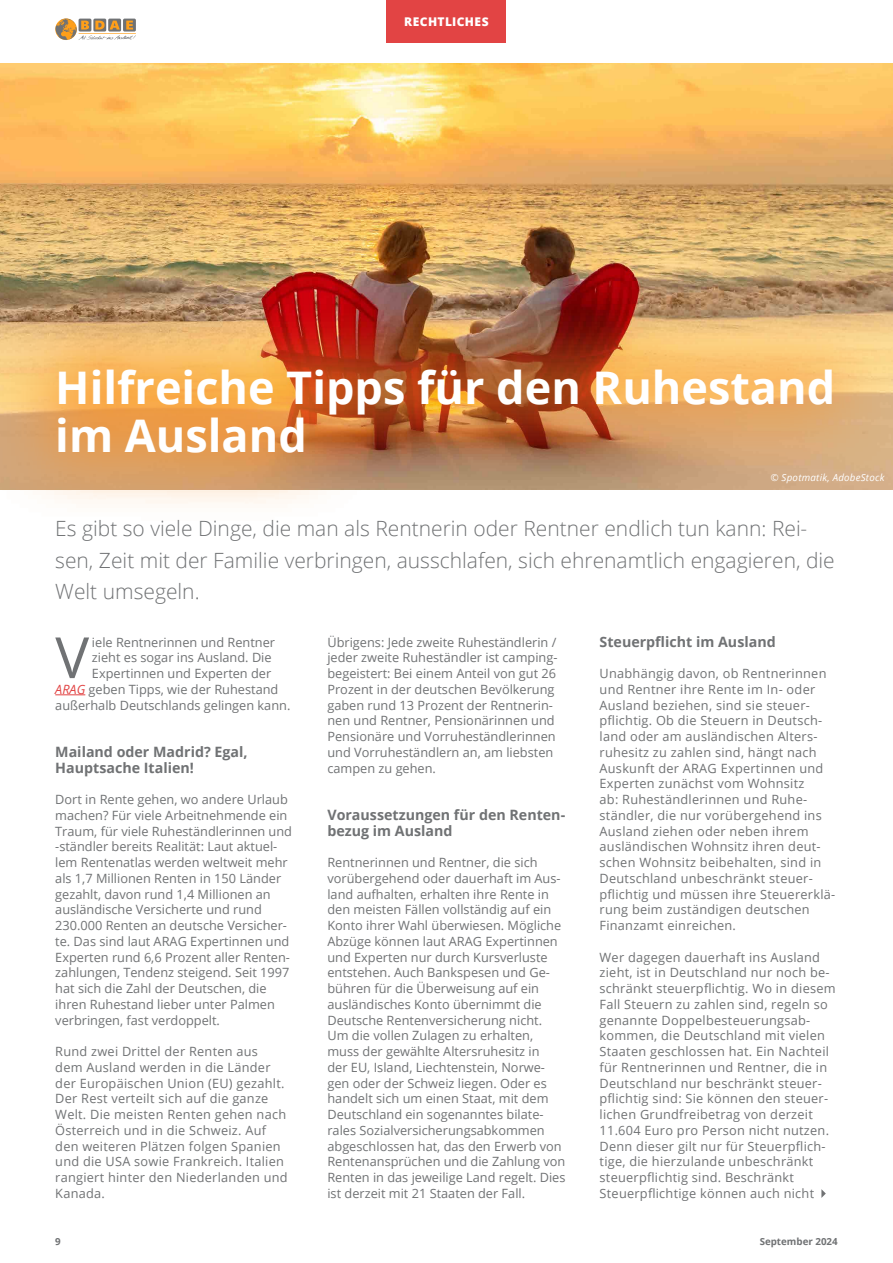
<style>
.page{position:relative;width:893px;height:1263px;background:#fff}
.page>*{position:absolute;margin:0;border:0;box-sizing:border-box;transform-origin:0 0}
.t1{font:56.85px "Open Sans";color:#707274}
.t2{font:700 45px/48px "Open Sans";color:#fff}
.t3{font:300 21px/31.5px "Open Sans";color:#707274}
.t4{font:700 14.25px/15.8px "Open Sans";color:#707274}
.t5{font:12.75px/15.8px "Open Sans";color:#707274}
.t6{font:12.75px/15.8px "Open Sans";letter-spacing:.02em;color:#707274}
.t7{font:800 12px "Open Sans";letter-spacing:.03em;color:#fff}
.t8{font:italic 9.75px "Open Sans";letter-spacing:.025em;color:#fff}
.t9{font:700 9.75px "Open Sans";color:#707274}
.s1{font-style:italic;color:#e24444}
</style>
<div class="page">
<svg style="left:55px;top:19px;width:81px;height:21px"></svg>
<img style="left:0;top:64px;width:893px;height:236px">
<div style="left:387px;top:0;width:119px;height:43px;background:#e24444"></div>
<hr style="left:55px;top:694px;width:30px;height:1px;background:#e24444">
<img style="left:0;top:300px;width:893px;height:204px">
<svg style="left:821px;top:1189px;width:5px;height:9px"></svg>
<p class="t7" style="left:404px;top:12px;width:86px">RECHTLICHES</p>
<h2 class="t2" style="left:55px;top:362px;width:781px">Hilfreiche Tipps für den Ruhestand im Ausland</h2>
<p class="t8" style="left:771px;top:470px;width:115px">© Spotmatik, AdobeStock</p>
<h3 class="t3" style="left:55px;top:512px;width:781px">Es gibt so viele Dinge, die man als Rentnerin oder Rentner endlich tun kann: Rei&shy;sen, Zeit mit der Familie verbringen, ausschlafen, sich ehrenamtlich engagieren, die<br>Welt umsegeln.</h3>
<h1 class="t1" style="left:55px;top:618px;width:35px">V</h1>
<p class="t5" style="left:92px;top:634px;width:185px">iele Rentnerinnen und Rentner</p>
<p class="t5" style="left:92px;top:649px;width:181px">zieht es sogar ins Ausland. Die</p>
<p class="t5" style="left:92px;top:665px;width:181px">Expertinnen und Experten der</p>
<p class="t5" style="left:55px;top:681px;width:225px"><span class="s1">ARAG</span> geben Tipps, wie der Ruhestand</p>
<p class="t5" style="left:55px;top:697px;width:237px">außerhalb Deutschlands gelingen kann.</p>
<p class="t4" style="left:55px;top:743px;width:194px">Mailand oder Madrid? Egal,<br>Hauptsache Italien!</p>
<p class="t5" style="left:55px;top:791px;width:238px">Dort in Rente gehen, wo andere Urlaub machen? Für viele Arbeitnehmende ein Traum, für viele Ruheständlerinnen und -ständler bereits Realität: Laut aktuel&shy;lem Rentenatlas werden weltweit mehr als 1,7 Millionen Renten in 150 Länder gezahlt, davon rund 1,4 Millionen an ausländische Versicherte und rund 230.000 Renten an deutsche Versicher&shy;te. Das sind laut ARAG Expertinnen und Experten rund 6,6 Prozent aller Renten&shy;zahlungen, Tendenz steigend. Seit 1997 hat sich die Zahl der Deutschen, die ihren Ruhestand lieber unter Palmen verbringen, fast verdoppelt.</p>
<p class="t6" style="left:55px;top:1043px;width:234px">Rund zwei Drittel der Renten aus dem Ausland werden in die Länder der Europäischen Union (EU) gezahlt.<br>Der Rest verteilt sich auf die ganze<br>Welt. Die meisten Renten gehen nach<br>Österreich und in die Schweiz. Auf den weiteren Plätzen folgen Spanien und die USA sowie Frankreich. Italien rangiert hinter den Niederlanden und<br>Kanada.</p>
<p class="t5" style="left:327px;top:634px;width:232px">Übrigens: Jede zweite Ruheständlerin / jeder zweite Ruheständler ist camping&shy;begeistert: Bei einem Anteil von gut 26<br>Prozent in der deutschen Bevölkerung gaben rund 13 Prozent der Rentnerin&shy;nen und Rentner, Pensionärinnen und Pensionäre und Vorruheständlerinnen und Vorruheständlern an, am liebsten campen zu gehen.</p>
<p class="t4" style="left:327px;top:806px;width:239px">Voraussetzungen für den Renten&shy;bezug im Ausland</p>
<p class="t5" style="left:327px;top:854px;width:240px">Rentnerinnen und Rentner, die sich vorübergehend oder dauerhaft im Aus&shy;land aufhalten, erhalten ihre Rente in den meisten Fällen vollständig auf ein Konto ihrer Wahl überwiesen. Mögliche Abzüge können laut ARAG Expertinnen und Experten nur durch Kursverluste entstehen. Auch Bankspesen und Ge&shy;bühren für die Überweisung auf ein ausländisches Konto übernimmt die Deutsche Rentenversicherung nicht.<br>Um die vollen Zulagen zu erhalten, muss der gewählte Altersruhesitz in<br>der EU, Island, Liechtenstein, Norwe&shy;gen oder der Schweiz liegen. Oder es handelt sich um einen Staat, mit dem Deutschland ein sogenanntes bilate&shy;rales Sozialversicherungsabkommen abgeschlossen hat, das den Erwerb von Rentenansprüchen und die Zahlung von Renten in das jeweilige Land regelt. Dies ist derzeit mit 21 Staaten der Fall.</p>
<p class="t4" style="left:600px;top:633px;width:178px">Steuerpflicht im Ausland</p>
<p class="t6" style="left:600px;top:665px;width:237px">Unabhängig davon, ob Rentnerinnen und Rentner ihre Rente im In- oder Ausland beziehen, sind sie steuer&shy;pflichtig. Ob die Steuern in Deutsch&shy;land oder am ausländischen Alters&shy;ruhesitz zu zahlen sind, hängt nach Auskunft der ARAG Expertinnen und Experten zunächst vom Wohnsitz<br>ab: Ruheständlerinnen und Ruhe&shy;ständler, die nur vorübergehend ins Ausland ziehen oder neben ihrem ausländischen Wohnsitz ihren deut&shy;schen Wohnsitz beibehalten, sind in Deutschland unbeschränkt steuer&shy;pflichtig und müssen ihre Steuererklä&shy;rung beim zuständigen deutschen Finanzamt einreichen.</p>
<p class="t6" style="left:600px;top:949px;width:238px">Wer dagegen dauerhaft ins Ausland zieht, ist in Deutschland nur noch be&shy;schränkt steuerpflichtig. Wo in diesem Fall Steuern zu zahlen sind, regeln so genannte Doppelbesteuerungsab&shy;kommen, die Deutschland mit vielen Staaten geschlossen hat. Ein Nachteil für Rentnerinnen und Rentner, die in Deutschland nur beschränkt steuer&shy;pflichtig sind: Sie können den steuer&shy;lichen Grundfreibetrag von derzeit 11.604 Euro pro Person nicht nutzen.<br>Denn dieser gilt nur für Steuerpflich&shy;tige, die hierzulande unbeschränkt steuerpflichtig sind. Beschränkt Steuerpflichtige können auch nicht</p>
<p class="t9" style="left:55px;top:1235px;width:7px">9</p>
<p class="t9" style="left:760px;top:1235px;width:80px">September 2024</p>
</div>
